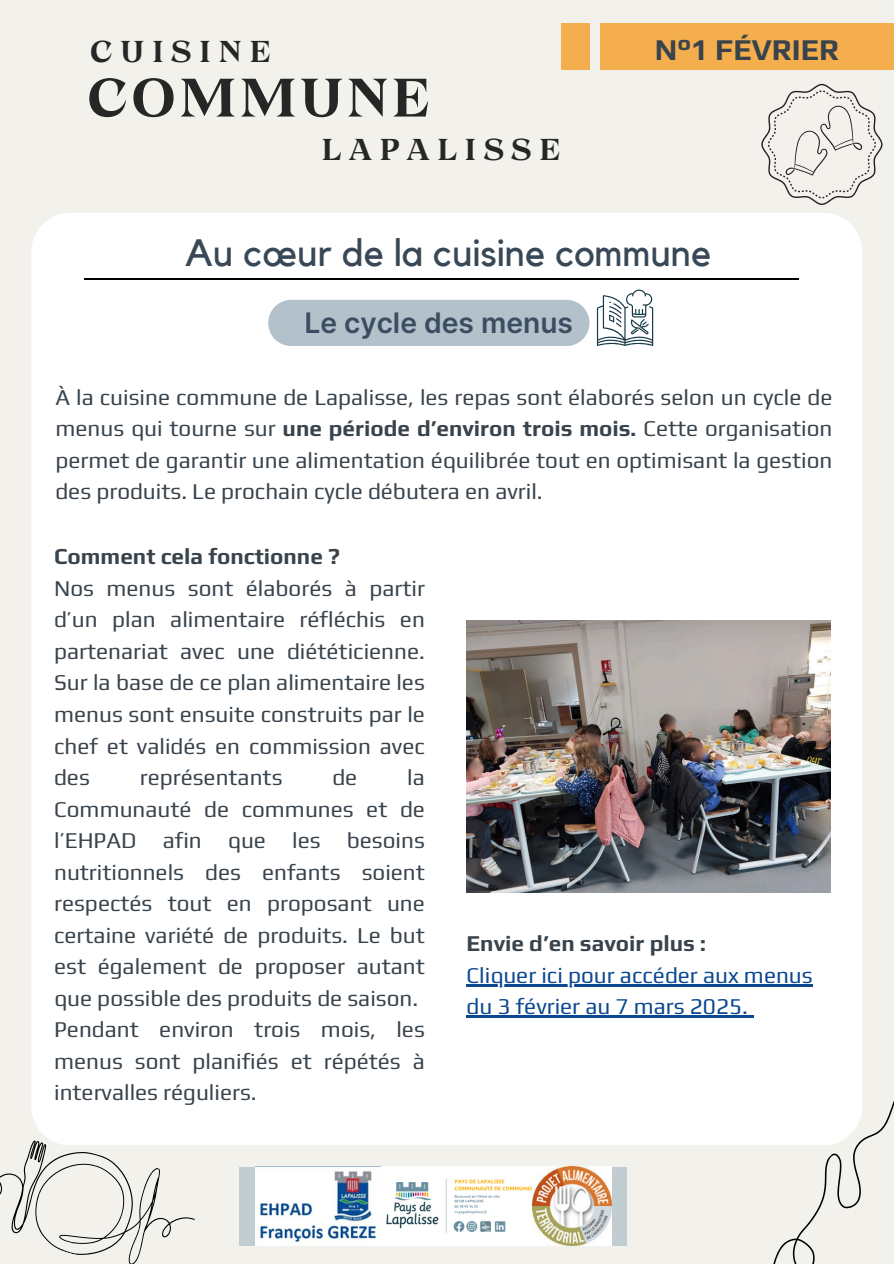
<style>
.page{position:relative;width:894px;height:1264px;background:#fff}
.page>*{position:absolute;margin:0;border:0;box-sizing:border-box;transform-origin:0 0}
.t1{font:54px "Grand Cru Bold S";letter-spacing:.03em;color:#272626}
.t2{font:37.95px "Kollektif";color:#384856}
.t3{font:30px "Grand Cru Bold S";letter-spacing:.23em;color:#272626}
.t4{font:700 30px "Play";color:#39434c}
.t5{font:600 28.2px "Inter";color:#3c4d61}
.t6{font:22.5px/31.5px "Play";color:#39434c;text-align:justify}
.t7{font:22.5px "Play";color:#0b4890}
.t8{font:700 22.5px "Play";color:#39434c}
.s1{font-weight:700}
</style>
<div class="page">
<div style="left:0;top:0;width:893px;height:1263px;background:#f2f1eb"></div>
<div style="left:31px;top:213px;width:831px;height:931px;background:#fff;border-radius:39px"></div>
<div style="left:600px;top:24px;width:293px;height:46px;background:#f4ae4e"></div>
<div style="left:560px;top:24px;width:29px;height:46px;background:#f4ae4e"></div>
<div style="left:239px;top:1166px;width:387px;height:79px;background:#c2cdd2"></div>
<img style="left:255px;top:1166px;width:277px;height:79px">
<img style="left:532px;top:1166px;width:79px;height:79px">
<hr style="left:84px;top:278px;width:714px;height:1px;background:#000">
<svg style="left:761px;top:84px;width:121px;height:121px"></svg>
<div style="left:268px;top:300px;width:321px;height:46px;background:#b2c1ca"></div>
<svg style="left:729px;top:1103px;width:164px;height:160px"></svg>
<svg style="left:0;top:1121px;width:205px;height:142px"></svg>
<svg style="left:596px;top:289px;width:57px;height:57px"></svg>
<img style="left:466px;top:620px;width:364px;height:272px">
<svg style="left:466px;top:984px;width:13px;height:2px"></svg>
<hr style="left:479px;top:984px;width:333px;height:2px;background:#0b4890">
<hr style="left:466px;top:1015px;width:281px;height:2px;background:#0b4890">
<svg style="left:747px;top:1015px;width:6px;height:2px"></svg>
<h3 class="t3" style="left:89px;top:32px;width:184px">CUISINE</h3>
<h2 class="t4" style="left:654px;top:31px;width:186px">N°1 FÉVRIER</h2>
<p class="t1" style="left:86px;top:63px;width:346px">COMMUNE</p>
<p class="t3" style="left:321px;top:130px;width:241px">LAPALISSE</p>
<p class="t2" style="left:185px;top:236px;width:527px">Au cœur de la cuisine commune</p>
<p class="t5" style="left:304px;top:305px;width:270px">Le cycle des menus</p>
<h4 class="t6" style="left:55px;top:381px;width:778px">À la cuisine commune de Lapalisse, les repas sont élaborés selon un cycle de menus qui tourne sur <span class="s1">une période d’environ trois mois.</span> Cette organisation permet de garantir une alimentation équilibrée tout en optimisant la gestion des produits. Le prochain cycle débutera en avril.</h4>
<p class="t8" style="left:54px;top:543px;width:287px">Comment cela fonctionne ?</p>
<p class="t6" style="left:54px;top:572px;width:372px">Nos menus sont élaborés à partir d’un plan alimentaire réfléchis en partenariat avec une diététicienne.<br>Sur la base de ce plan alimentaire les menus sont ensuite construits par le chef et validés en commission avec des</p>
<p class="t6" style="left:54px;top:761px;width:372px;text-indent:353px">la Communauté de communes et de l’EHPAD afin que les besoins nutritionnels des enfants soient respectés tout en proposant une certaine variété de produits. Le but est également de proposer autant que possible des produits de saison.</p>
<p class="t6" style="left:54px;top:1013px;width:372px">Pendant environ trois mois, les menus sont planifiés et répétés à intervalles réguliers.</p>
<p class="t6" style="left:140px;top:761px;width:144px">représentants</p>
<p class="t6" style="left:332px;top:761px;width:26px">de</p>
<h3 class="t8" style="left:466px;top:930px;width:241px">Envie d’en savoir plus :</h3>
<h3 class="t7" style="left:466px;top:961px;width:347px">Cliquer ici pour accéder aux menus</h3>
<h1 class="t7" style="left:466px;top:993px;width:283px">du 3 février au 7 mars 2025.</h1>
</div>
